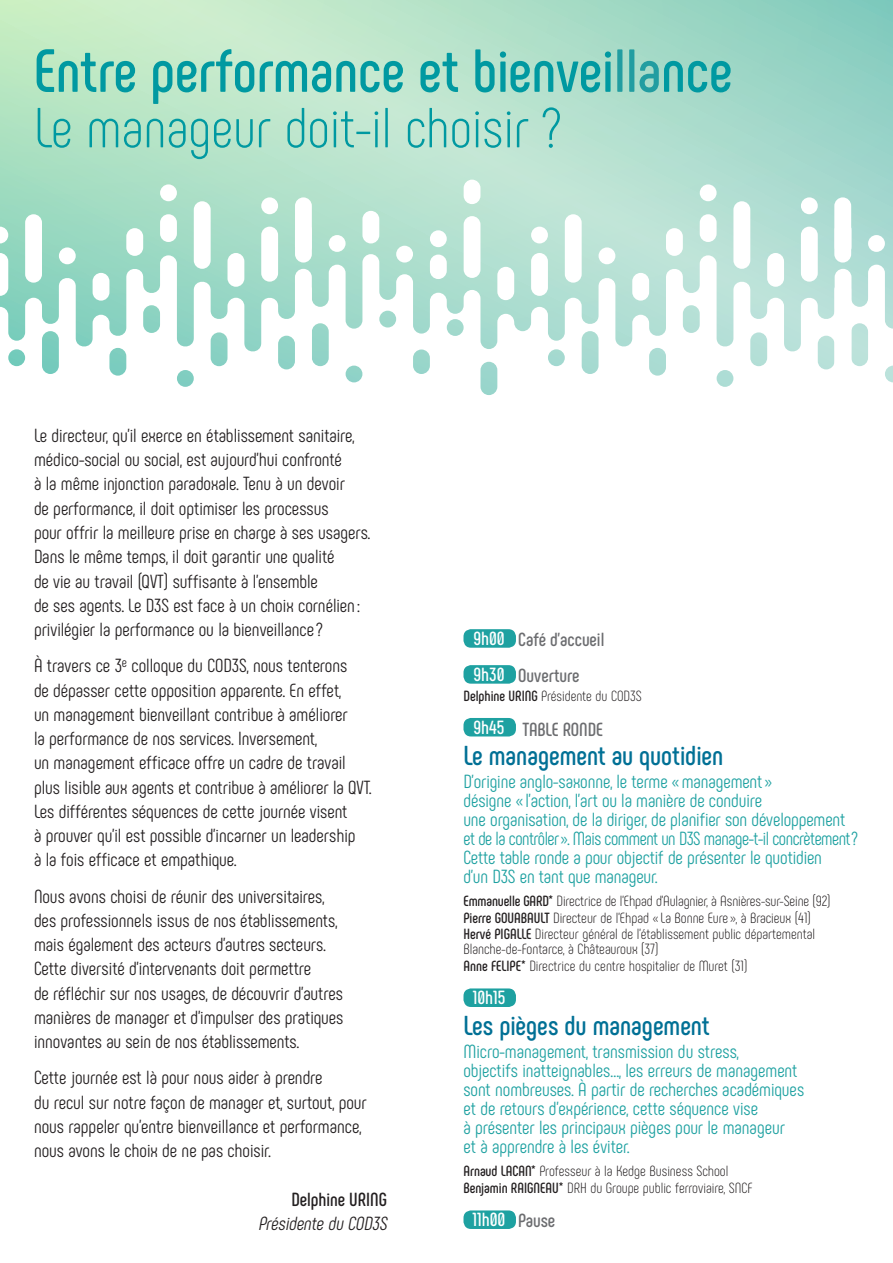
<style>
.page{position:relative;width:893px;height:1263px;background:#fff}
.page>*{position:absolute;margin:0;border:0;box-sizing:border-box;transform-origin:0 0}
.t1{font:700 60.6px "Phenomena";color:#0099a1}
.t2{font:300 56.25px "Phenomena";color:#0099a1}
._00_Titre1{font:700 27.45px "Phenomena";color:#007095}
.t3{font:18.9px/24.3px "Phenomena";color:#231f20}
.txt{font:18.9px/18.9px "Phenomena";letter-spacing:-.005em;color:#1ea1a1}
.surInter{font:700 18.9px "Phenomena";letter-spacing:-.005em;color:#6c6d70}
.surInter-2{font:700 18.9px "Phenomena";color:#fff}
.t4{font:italic 18.9px "Phenomena";color:#231f20}
.t5{font:700 18.9px "Phenomena";color:#231f20}
.Liste_Nom{font:300 14.7px/14.7px "Phenomena";letter-spacing:-.005em;color:#231f20}
.s1{color:#229da1}
.s2{font-weight:700}
</style>
<div class="page">
<svg style="left:0;top:0;width:893px;height:180px"></svg>
<svg style="left:851px;top:180px;width:42px;height:203px"></svg>
<svg style="left:0;top:180px;width:295px;height:207px"></svg>
<svg style="left:295px;top:180px;width:556px;height:215px"></svg>
<div style="left:463px;top:629px;width:53px;height:19px;background:#1ea1a1;border-radius:8px"></div>
<div style="left:463px;top:665px;width:53px;height:19px;background:#1ea1a1;border-radius:8px"></div>
<div style="left:463px;top:718px;width:53px;height:18px;background:#1ea1a1;border-radius:8px"></div>
<div style="left:463px;top:988px;width:53px;height:19px;background:#1ea1a1;border-radius:8px"></div>
<div style="left:463px;top:1210px;width:53px;height:19px;background:#1ea1a1;border-radius:8px"></div>
<p class="t1" style="left:34px;top:34px;width:700px">Entre performance et bienvei<span class="s1">lla</span>nce</p>
<p class="t2" style="left:34px;top:96px;width:528px">Le manageur doit-il choisir ?</p>
<p class="t3" style="left:34px;top:423px;width:338px">Le directeur, qu’il exerce en établissement sanitaire, médico-social ou social, est aujourd’hui confronté<br>à la même injonction paradoxale. Tenu à un devoir<br>de performance, il doit optimiser les processus<br>pour offrir la meilleure prise en charge à ses usagers.<br>Dans le même temps, il doit garantir une qualité<br>de vie au travail (QVT) suffisante à l’ensemble<br>de ses agents. Le D3S est face à un choix cornélien : privilégier la performance ou la bienveillance?</p>
<p class="t3" style="left:34px;top:653px;width:339px">À travers ce 3<sup>e</sup> colloque du COD3S, nous tenterons<br>de dépasser cette opposition apparente. En effet,<br>un management bienveillant contribue à améliorer<br>la performance de nos services. Inversement,<br>un management efficace offre un cadre de travail plus lisible aux agents et contribue à améliorer la QVT.<br>Les différentes séquences de cette journée visent<br>à prouver qu’il est possible d’incarner un leadership<br>à la fois efficace et empathique.</p>
<p class="t3" style="left:34px;top:884px;width:311px">Nous avons choisi de réunir des universitaires, des professionnels issus de nos établissements, mais également des acteurs d’autres secteurs.<br>Cette diversité d’intervenants doit permettre<br>de réfléchir sur nos usages, de découvrir d’autres manières de manager et d’impulser des pratiques innovantes au sein de nos établissements.</p>
<p class="t3" style="left:34px;top:1066px;width:334px">Cette journée est là pour nous aider à prendre<br>du recul sur notre façon de manager et, surtout, pour nous rappeler qu’entre bienveillance et performance, nous avons le choix de ne pas choisir.</p>
<p class="t5" style="left:291px;top:1188px;width:97px">Delphine URING</p>
<p class="t4" style="left:258px;top:1212px;width:134px">Présidente du COD3S</p>
<p class="surInter-2" style="left:473px;top:627px;width:33px">9h00</p>
<p class="surInter" style="left:518px;top:627px;width:88px">Café d’accueil</p>
<p class="surInter-2" style="left:473px;top:663px;width:32px">9h30</p>
<p class="surInter" style="left:518px;top:663px;width:63px">Ouverture</p>
<p class="Liste_Nom" style="left:463px;top:688px;width:180px"><span class="s2">Delphine URING</span> Présidente du COD3S</p>
<p class="surInter-2" style="left:473px;top:716px;width:33px">9h45</p>
<p class="surInter" style="left:522px;top:718px;width:82px">TABLE RONDE</p>
<p class="_00_Titre1" style="left:463px;top:738px;width:261px">Le management au quotidien</p>
<p class="txt" style="left:463px;top:772px;width:396px">D’origine anglo-saxonne, le terme «management »<br>désigne « l’action, l’art ou la manière de conduire<br>une organisation, de la diriger, de planifier son développement et de la contrôler». Mais comment un D3S manage-t-il concrètement?<br>Cette table ronde a pour objectif de présenter le quotidien<br>d’un D3S en tant que manageur.</p>
<p class="Liste_Nom" style="left:463px;top:893px;width:368px"><span class="s2">Emmanuelle GARD*</span> Directrice de l’Ehpad d’Aulagnier, à Asnières-sur-Seine (92)</p>
<p class="Liste_Nom" style="left:463px;top:910px;width:349px"><span class="s2">Pierre GOUABAULT</span> Directeur de l’Ehpad «La Bonne Eure», à Bracieux (41)</p>
<p class="Liste_Nom" style="left:463px;top:927px;width:353px"><span class="s2">Hervé PIGALLE</span> Directeur général de l’établissement public départemental<br>Blanche-de-Fontarce, à Châteauroux (37)</p>
<p class="Liste_Nom" style="left:463px;top:958px;width:285px"><span class="s2">Anne FELIPE*</span> Directrice du centre hospitalier de Muret (31)</p>
<p class="surInter-2" style="left:473px;top:986px;width:34px">10h15</p>
<p class="_00_Titre1" style="left:463px;top:1009px;width:248px">Les pièges du management</p>
<p class="txt" style="left:463px;top:1042px;width:342px">Micro-management, transmission du stress,<br>objectifs inatteignables…, les erreurs de management sont nombreuses. À partir de recherches académiques et de retours d’expérience, cette séquence vise<br>à présenter les principaux pièges pour le manageur<br>et à apprendre à les éviter.</p>
<p class="Liste_Nom" style="left:463px;top:1164px;width:266px"><span class="s2">Arnaud LACAN*</span> Professeur à la Kedge Business School</p>
<p class="Liste_Nom" style="left:463px;top:1180px;width:291px"><span class="s2">Benjamin RAIGNEAU*</span> DRH du Groupe public ferroviaire, SNCF</p>
<p class="surInter-2" style="left:473px;top:1208px;width:34px">11h00</p>
<p class="surInter" style="left:518px;top:1209px;width:39px">Pause</p>
</div>
